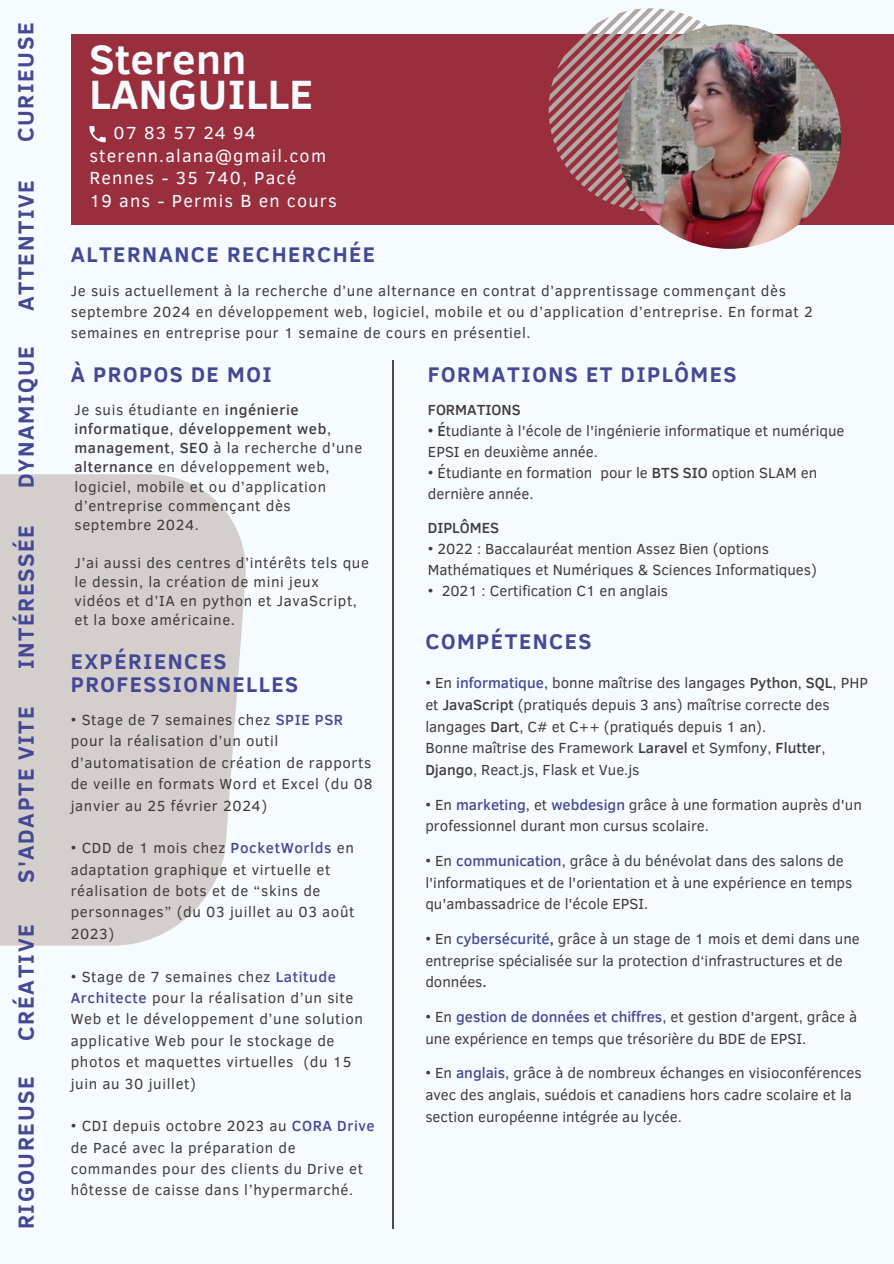
<style>
.page{position:relative;width:894px;height:1264px;background:#fff}
.page>*{position:absolute;margin:0;border:0;box-sizing:border-box;transform-origin:0 0}
.t1{font:700 42px/34.8px "Clear Sans";letter-spacing:.01em;color:#f6fbff}
.t2{font:700 22.5px "Clear Sans";letter-spacing:.07em;color:#454894}
.t3{font:700 21.75px/23px "Clear Sans";letter-spacing:.07em;color:#454894}
.t4{font:18px/22.5px "Clear Sans";letter-spacing:.065em;color:#f6fbff}
.t5{font:15px/21.3px "Clear Sans";letter-spacing:.04em;color:#403b3b}
.t6{font:15px/21.8px "Clear Sans";color:#403b3b}
.t7{font:500 15px "Clear Sans";color:#403b3b}
.s1{font-weight:500}
.s2{font-weight:500;color:#454894}
</style>
<div class="page">
<div style="left:0;top:0;width:893px;height:1263px;background:#f6fbff"></div>
<hr style="left:392px;top:360px;width:2px;height:869px;background:#000">
<div style="left:71px;top:34px;width:822px;height:190px;background:#992e3c"></div>
<svg style="left:548px;top:8px;width:203px;height:203px"></svg>
<div style="left:0;top:474px;width:245px;height:471px;background:#d4cfcd"></div>
<img style="left:616px;top:25px;width:224px;height:224px;border-radius:50%">
<svg style="left:89px;top:126px;width:17px;height:16px"></svg>
<h2 class="t2" style="left:9px;top:142px;width:121px;rotate:-90deg">CURIEUSE</h2>
<p class="t2" style="left:10px;top:311px;width:132px;rotate:-90deg">ATTENTIVE</p>
<h2 class="t2" style="left:10px;top:488px;width:143px;rotate:-90deg">DYNAMIQUE</h2>
<p class="t2" style="left:10px;top:669px;width:146px;rotate:-90deg">INTÉRESSÉE</p>
<p class="t2" style="left:10px;top:882px;width:178px;rotate:-90deg">S'ADAPTE VITE</p>
<p class="t2" style="left:10px;top:1040px;width:118px;rotate:-90deg">CRÉATIVE</p>
<p class="t2" style="left:10px;top:1229px;width:154px;rotate:-90deg">RIGOUREUSE</p>
<h2 class="t1" style="left:89px;top:40px;width:225px">Sterenn<br>LANGUILLE</h2>
<p class="t4" style="left:89px;top:121px;width:238px;text-indent:24px">07 83 57 24 94 sterenn.alana@gmail.com<br>Rennes - 35 740, Pacé</p>
<h1 class="t4" style="left:89px;top:188px;width:249px">19 ans - Permis B en cours</h1>
<p class="t3" style="left:71px;top:242px;width:306px">ALTERNANCE RECHERCHÉE</p>
<p class="t5" style="left:71px;top:279px;width:743px">Je suis actuellement à la recherche d’une alternance en contrat d’apprentissage commençant dès septembre 2024 en développement web, logiciel, mobile et ou d’application d’entreprise. En format 2 semaines en entreprise pour 1 semaine de cours en présentiel.</p>
<p class="t3" style="left:71px;top:362px;width:202px">À PROPOS DE MOI</p>
<h3 class="t5" style="left:74px;top:399px;width:289px;line-height:19.2px">Je suis étudiante en <span class="s1">ingénierie informatique</span>, <span class="s1">développement web</span>, <span class="s1">management</span>, <span class="s1">SEO</span> à la recherche d'une <span class="s1">alternance</span> en développement web, logiciel, mobile et ou d’application d’entreprise commençant dès septembre 2024.</h3>
<p class="t5" style="left:74px;top:552px;width:296px;line-height:19.2px">J’ai aussi des centres d’intérêts tels que le dessin, la création de mini jeux<br>vidéos et d’IA en python et JavaScript, et la boxe américaine.</p>
<h2 class="t3" style="left:71px;top:648px;width:229px">EXPÉRIENCES<br>PROFESSIONNELLES</h2>
<h2 class="t5" style="left:71px;top:708px;width:303px">• Stage de 7 semaines chez <span class="s2">SPIE PSR </span>pour la réalisation d’un outil d’automatisation de création de rapports de veille en formats Word et Excel (du 08 janvier au 25 février 2024)</h2>
<p class="t5" style="left:71px;top:836px;width:285px">• CDD de 1 mois chez <span class="s2">PocketWorlds</span> en adaptation graphique et virtuelle et réalisation de bots et de “skins de personnages” (du 03 juillet au 03 août<br>2023)</p>
<h2 class="t5" style="left:71px;top:964px;width:294px">• Stage de 7 semaines chez <span class="s2">Latitude Architecte</span> pour la réalisation d’un site Web et le développement d’une solution applicative Web pour le stockage de photos et maquettes virtuelles (du 15 juin au 30 juillet)</h2>
<h2 class="t5" style="left:71px;top:1114px;width:305px">• CDI depuis octobre 2023 au <span class="s2">CORA Drive </span>de Pacé avec la préparation de commandes pour des clients du Drive et hôtesse de caisse dans l’hypermarché.</h2>
<p class="t3" style="left:428px;top:361px;width:310px">FORMATIONS ET DIPLÔMES</p>
<h2 class="t7" style="left:428px;top:399px;width:94px">FORMATIONS</h2>
<p class="t6" style="left:428px;top:419px;width:418px;line-height:21px"><span class="s1">• É</span>tudiante à l'école de l'ingénierie informatique et numérique<br>EPSI en deuxième année.</p>
<p class="t6" style="left:428px;top:461px;width:391px;line-height:21px">• Étudiante en formation pour le <span class="s1">BTS SIO</span> option SLAM en dernière année.</p>
<p class="t7" style="left:428px;top:516px;width:73px">DIPLÔMES</p>
<p class="t6" style="left:428px;top:537px;width:390px;line-height:21px">• 2022 : Baccalauréat mention Assez Bien (options<br>Mathématiques et Numériques &amp; Sciences Informatiques)</p>
<p class="t6" style="left:428px;top:579px;width:241px">• 2021 : Certification C1 en anglais</p>
<h2 class="t3" style="left:425px;top:628px;width:168px">COMPÉTENCES</h2>
<p class="t6" style="left:425px;top:671px;width:444px">• En <span class="s2">informatique</span>, bonne maîtrise des langages <span class="s1">Python</span>, <span class="s1">SQL</span>, PHP et <span class="s1">JavaScript</span> (pratiqués depuis 3 ans) maîtrise correcte des langages <span class="s1">Dart</span>, C# et C++ (pratiqués depuis 1 an).</p>
<p class="t6" style="left:425px;top:736px;width:401px">Bonne maîtrise des Framework <span class="s1">Laravel</span> et Symfony, <span class="s1">Flutter</span>,<br><span class="s1">Django</span>, React.js, Flask et Vue.js</p>
<p class="t6" style="left:425px;top:792px;width:438px">• En <span class="s2">marketing</span>, et <span class="s2">webdesign</span> grâce à une formation auprès d'un professionnel durant mon cursus scolaire.</p>
<p class="t6" style="left:425px;top:849px;width:428px">• En <span class="s2">communication</span>, grâce à du bénévolat dans des salons de l'informatiques et de l'orientation et à une expérience en temps qu'ambassadrice de l'école EPSI.</p>
<p class="t6" style="left:425px;top:927px;width:436px">• En <span class="s2">cybersécurité</span><span class="s1">,</span> grâce à un stage de 1 mois et demi dans une entreprise spécialisée sur la protection d‘infrastructures et de données<span class="s1">.</span></p>
<p class="t6" style="left:425px;top:1005px;width:433px">• En <span class="s2">gestion de données et chiffres</span>, et gestion d'argent, grâce à une expérience en temps que trésorière du BDE de EPSI.</p>
<h2 class="t6" style="left:425px;top:1061px;width:437px">• En <span class="s2">anglais</span>, grâce à de nombreux échanges en visioconférences avec des anglais, suédois et canadiens hors cadre scolaire et la section européenne intégrée au lycée.</h2>
</div>
